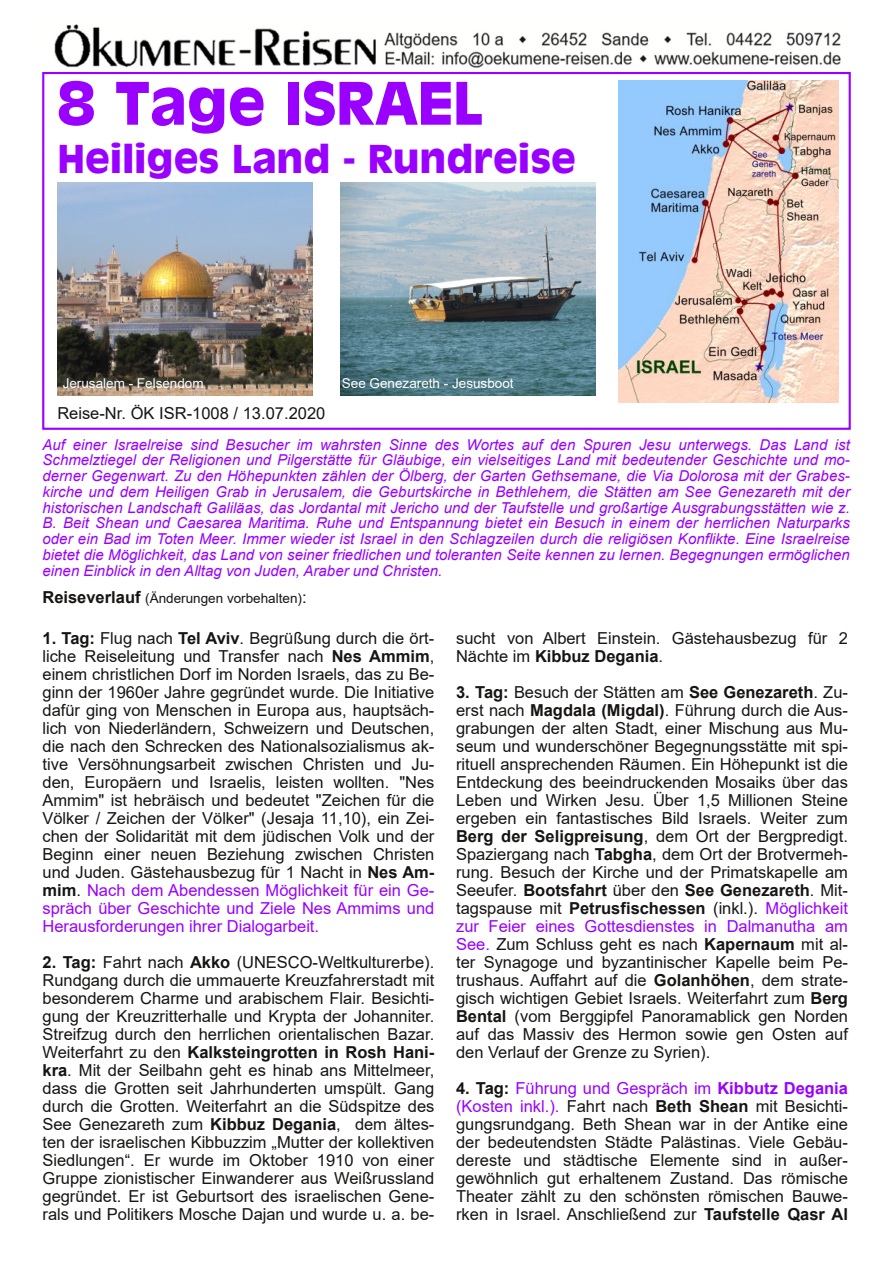
<style>
.page{position:relative;width:893px;height:1263px;background:#fff}
.page>*{position:absolute;margin:0;border:0;box-sizing:border-box;transform-origin:0 0}
.t1{font:700 57px "Antique Olive";color:#90f}
.t2{font:700 37.5px "Antique Olive";color:#90f}
.t3{font:16.5px/18px "Arial";color:#171513;text-align:justify}
.t4{font:italic 15px/15.8px "Arial";letter-spacing:.005em;color:#90f;text-align:justify}
.t5{font:13.5px "Arial";color:#fff}
.t6{font:13.5px "Arial";color:#171513}
.s1{font-weight:700;font-size:16.5px}
.s2{font-size:16.5px}
.s3{font-weight:700}
.s4{color:#90f}
.s5{font-weight:700;color:#90f}
</style>
<div class="page">
<div style="left:42px;top:72px;width:809px;height:358px;border:2px solid #90f"></div>
<img style="left:341px;top:183px;width:255px;height:212px">
<img style="left:57px;top:183px;width:256px;height:212px">
<img style="left:619px;top:81px;width:219px;height:321px">
<img style="left:54px;top:24px;width:787px;height:44px">
<svg style="left:422px;top:35px;width:7px;height:7px"></svg>
<svg style="left:571px;top:35px;width:7px;height:7px"></svg>
<svg style="left:740px;top:35px;width:6px;height:7px"></svg>
<svg style="left:654px;top:54px;width:7px;height:7px"></svg>
<h1 class="t1" style="left:57px;top:70px;width:428px">8 Tage ISRAEL</h1>
<h2 class="t2" style="left:57px;top:137px;width:520px">Heiliges Land - Rundreise</h2>
<p class="t5" style="left:63px;top:376px;width:142px">Jerusalem - Felsendom</p>
<p class="t5" style="left:342px;top:376px;width:173px">See Genezareth - Jesusboot</p>
<p class="t3" style="left:57px;top:404px;width:269px">Reise-Nr. ÖK ISR-1008 / 13.07.2020</p>
<p class="t4" style="left:43px;top:437px;width:809px">Auf einer Israelreise sind Besucher im wahrsten Sinne des Wortes auf den Spuren Jesu unterwegs. Das Land ist Schmelztiegel der Religionen und Pilgerstätte für Gläubige, ein vielseitiges Land mit bedeutender Geschichte und mo&shy;derner Gegenwart. Zu den Höhepunkten zählen der Ölberg, der Garten Gethsemane, die Via Dolorosa mit der Grabes&shy;kirche und dem Heiligen Grab in Jerusalem, die Geburtskirche in Bethlehem, die Stätten am See Genezareth mit der historischen Landschaft Galiläas, das Jordantal mit Jericho und der Taufstelle und großartige Ausgrabungsstätten wie z.<br>B. Beit Shean und Caesarea Maritima. Ruhe und Entspannung bietet ein Besuch in einem der herrlichen Naturparks oder ein Bad im Toten Meer. Immer wieder ist Israel in den Schlagzeilen durch die religiösen Konflikte. Eine Israelreise bietet die Möglichkeit, das Land von seiner friedlichen und toleranten Seite kennen zu lernen. Begegnungen ermöglichen einen Einblick in den Alltag von Juden, Araber und Christen.</p>
<p class="t6" style="left:43px;top:591px;width:266px"><span class="s1">Reiseverlauf</span> (Änderungen vorbehalten)<span class="s2">:</span></p>
<p class="t3" style="left:43px;top:629px;width:393px"><span class="s3">1. Tag:</span> Flug nach <span class="s3">Tel Aviv</span>. Begrüßung durch die ört&shy;liche Reiseleitung und Transfer nach <span class="s3">Nes Ammim</span>, einem christlichen Dorf im Norden Israels, das zu Be&shy;ginn der 1960er Jahre gegründet wurde. Die Initiative dafür ging von Menschen in Europa aus, hauptsäch&shy;lich von Niederländern, Schweizern und Deutschen, die nach den Schrecken des Nationalsozialismus ak&shy;tive Versöhnungsarbeit zwischen Christen und Ju&shy;den, Europäern und Israelis, leisten wollten. "Nes Ammim" ist hebräisch und bedeutet "Zeichen für die Völker / Zeichen der Völker" (Jesaja 11,10), ein Zei&shy;chen der Solidarität mit dem jüdischen Volk und der Beginn einer neuen Beziehung zwischen Christen und Juden. Gästehausbezug für 1 Nacht in <span class="s3">Nes Am&shy;mim</span>. <span class="s4">Nach dem Abendessen Möglichkeit für ein Ge&shy;spräch über Geschichte und Ziele Nes Ammims und Herausforderungen ihrer Dialogarbeit.</span></p>
<p class="t3" style="left:43px;top:953px;width:393px"><span class="s3">2. Tag:</span> Fahrt nach <span class="s3">Akko</span> (UNESCO-Weltkulturerbe).<br>Rundgang durch die ummauerte Kreuzfahrerstadt mit besonderem Charme und arabischem Flair. Besichti&shy;gung der Kreuzritterhalle und Krypta der Johanniter.<br>Streifzug durch den herrlichen orientalischen Bazar.<br>Weiterfahrt zu den <span class="s3">Kalksteingrotten in Rosh Hani&shy;kra</span>. Mit der Seilbahn geht es hinab ans Mittelmeer, dass die Grotten seit Jahrhunderten umspült. Gang durch die Grotten. Weiterfahrt an die Südspitze des See Genezareth zum <span class="s3">Kibbuz Degania</span>, dem ältes&shy;ten der israelischen Kibbuzzim „Mutter der kollektiven Siedlungen“. Er wurde im Oktober 1910 von einer Gruppe zionistischer Einwanderer aus Weißrussland gegründet. Er ist Geburtsort des israelischen Gene&shy;rals und Politikers Mosche Dajan und wurde u. a. be-</p>
<p class="t3" style="left:456px;top:629px;width:393px">sucht von Albert Einstein. Gästehausbezug für 2<br>Nächte im <span class="s3">Kibbuz Degania</span>.</p>
<p class="t3" style="left:456px;top:683px;width:393px"><span class="s3">3. Tag:</span> Besuch der Stätten am <span class="s3">See Genezareth</span>. Zu&shy;erst nach <span class="s3">Magdala (Migdal)</span>. Führung durch die Aus&shy;grabungen der alten Stadt, einer Mischung aus Mu&shy;seum und wunderschöner Begegnungsstätte mit spi&shy;rituell ansprechenden Räumen. Ein Höhepunkt ist die Entdeckung des beeindruckenden Mosaiks über das Leben und Wirken Jesu. Über 1,5 Millionen Steine ergeben ein fantastisches Bild Israels. Weiter zum <span class="s3">Berg der Seligpreisung</span>, dem Ort der Bergpredigt.<br>Spaziergang nach <span class="s3">Tabgha</span>, dem Ort der Brotvermeh&shy;rung. Besuch der Kirche und der Primatskapelle am Seeufer. <span class="s3">Bootsfahrt</span> über den <span class="s3">See Genezareth</span>. Mit&shy;tagspause mit <span class="s3">Petrusfischessen</span> (inkl.). <span class="s4">Möglichkeit zur Feier eines Gottesdienstes in Dalmanutha am See.</span> Zum Schluss geht es nach <span class="s3">Kapernaum</span> mit al&shy;ter Synagoge und byzantinischer Kapelle beim Pe&shy;trushaus. Auffahrt auf die <span class="s3">Golanhöhen</span>, dem strate&shy;gisch wichtigen Gebiet Israels. Weiterfahrt zum <span class="s3">Berg Bental</span> (vom Berggipfel Panoramablick gen Norden auf das Massiv des Hermon sowie gen Osten auf den Verlauf der Grenze zu Syrien).</p>
<p class="t3" style="left:456px;top:1079px;width:393px"><span class="s3">4. Tag:</span> <span class="s4">Führung und Gespräch im</span> <span class="s5">Kibbutz Degania </span><span class="s4">(Kosten inkl.).</span> Fahrt nach <span class="s3">Beth Shean</span> mit Besichti&shy;gungsrundgang. Beth Shean war in der Antike eine der bedeutendsten Städte Palästinas. Viele Gebäu&shy;dereste und städtische Elemente sind in außer&shy;gewöhnlich gut erhaltenem Zustand. Das römische Theater zählt zu den schönsten römischen Bauwe&shy;rken in Israel. Anschließend zur <span class="s3">Taufstelle Qasr Al</span></p>
</div>
